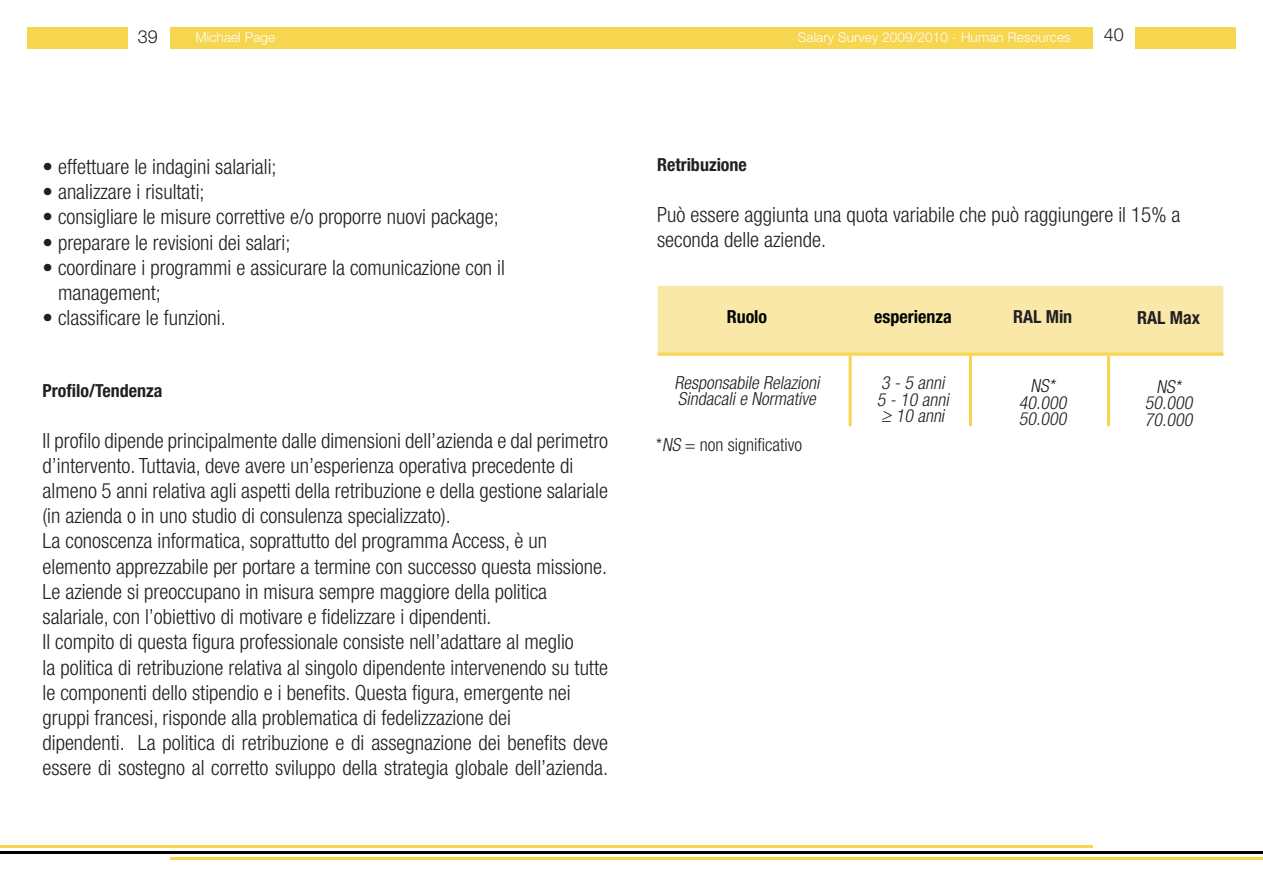
<style>
.page{position:relative;width:1263px;height:893px;background:#fff}
.page>*{position:absolute;margin:0;border:0;box-sizing:border-box;transform-origin:0 0}
.t1{font:300 condensed 21px/25.2px "Helvetica Neue";color:#231f20}
.t2{font:italic 300 condensed 18px/16.5px "Helvetica Neue";color:#231f20}
.t3{font:700 condensed 18px "Helvetica Neue";color:#231f20}
.t4{font:300 condensed 18px "Helvetica Neue";color:#231f20}
.t5{font:700 condensed 18px "Helvetica Neue";color:#040503}
.t6{font:300 18px "Helvetica Neue";color:#231f20}
.t7{font:300 13.5px "Helvetica Neue";letter-spacing:.01em;color:#fff}
.s1{color:#fff}
.s2{font-style:italic}
</style>
<div class="page">
<div style="left:1135px;top:27px;width:101px;height:21px;background:#f6d54f"></div>
<div style="left:27px;top:27px;width:101px;height:21px;background:#f6d54f"></div>
<hr style="left:170px;top:858px;width:1093px;height:2px;background:#f6d54f">
<hr style="left:0;top:852px;width:1263px;height:2px;background:#000">
<hr style="left:0;top:846px;width:1093px;height:2px;background:#f6d54f">
<div style="left:170px;top:27px;width:923px;height:21px;background:#f6d54f"></div>
<hr style="left:849px;top:356px;width:3px;height:70px;background:#f6d54f">
<hr style="left:969px;top:355px;width:3px;height:71px;background:#f6d54f">
<hr style="left:1107px;top:356px;width:3px;height:70px;background:#f6d54f">
<div style="left:658px;top:286px;width:565px;height:67px;background:#fae8a8"></div>
<hr style="left:658px;top:353px;width:565px;height:3px;background:#f6d54f">
<p class="t7" style="left:831px;top:29px;width:239px">Salary Survey 2009 - Human Resources</p>
<p class="t6" style="left:1104px;top:24px;width:22px">40</p>
<p class="t6" style="left:138px;top:25px;width:22px">39</p>
<p class="t7" style="left:183px;top:30px;width:81px">Michael Page</p>
<p class="t7" style="left:195px;top:29px;width:81px">Michael Page</p>
<p class="t7" style="left:798px;top:29px;width:274px">Salary Survey 2009/2010 - Human Resources</p>
<p class="t1" style="left:43px;top:154px;width:236px">• effettuare le indagini salariali;</p>
<p class="t1" style="left:43px;top:179px;width:164px">• analizzare i risultati;</p>
<p class="t1" style="left:43px;top:204px;width:458px">• consigliare le misure correttive e/o proporre nuovi package;</p>
<p class="t1" style="left:43px;top:229px;width:249px">• preparare le revisioni dei salari;</p>
<p class="t1" style="left:43px;top:255px;width:464px">• coordinare i programmi e assicurare la comunicazione con il</p>
<p class="t1" style="left:43px;top:280px;width:120px"><span class="s1">•</span> management;</p>
<p class="t1" style="left:43px;top:305px;width:185px">• classificare le funzioni.</p>
<p class="t3" style="left:43px;top:380px;width:121px">Profilo/Tendenza</p>
<p class="t1" style="left:43px;top:427px;width:567px">Il profilo dipende principalmente dalle dimensioni dell’azienda e dal perimetro d’intervento. Tuttavia, deve avere un’esperienza operativa precedente di almeno 5 anni relativa agli aspetti della retribuzione e della gestione salariale (in azienda o in uno studio di consulenza specializzato).<br>La conoscenza informatica, soprattutto del programma Access, è un elemento apprezzabile per portare a termine con successo questa missione.<br>Le aziende si preoccupano in misura sempre maggiore della politica salariale, con l’obiettivo di motivare e fidelizzare i dipendenti.<br>Il compito di questa figura professionale consiste nell’adattare al meglio<br>la politica di retribuzione relativa al singolo dipendente intervenendo su tutte le componenti dello stipendio e i benefits. Questa figura, emergente nei gruppi francesi, risponde alla problematica di fedelizzazione dei<br>dipendenti. La politica di retribuzione e di assegnazione dei benefits deve essere di sostegno al corretto sviluppo della strategia globale dell’azienda.</p>
<p class="t3" style="left:657px;top:154px;width:91px">Retribuzione</p>
<p class="t1" style="left:657px;top:202px;width:525px">Può essere aggiunta una quota variabile che può raggiungere il 15% a seconda delle aziende.</p>
<p class="t5" style="left:727px;top:305px;width:42px">Ruolo</p>
<p class="t2" style="left:674px;top:374px;width:150px">Responsabile Relazioni<br>Sindacalie Normative</p>
<p class="t4" style="left:656px;top:434px;width:148px">*<span class="s2">NS</span> = non significativo</p>
<p class="t5" style="left:874px;top:306px;width:79px">esperienza</p>
<p class="t2" style="left:877px;top:374px;width:77px">3 -5 anni<br>5 -10 anni ≥ 10 anni</p>
<p class="t3" style="left:1013px;top:306px;width:61px">RAL Min</p>
<p class="t2" style="left:1019px;top:377px;width:53px;text-align:center">NS*<br>40.000<br>50.000</p>
<p class="t3" style="left:1137px;top:306px;width:64px">RAL Max</p>
<p class="t2" style="left:1145px;top:378px;width:53px;text-align:center">NS*<br>50.000<br>70.000</p>
</div>
